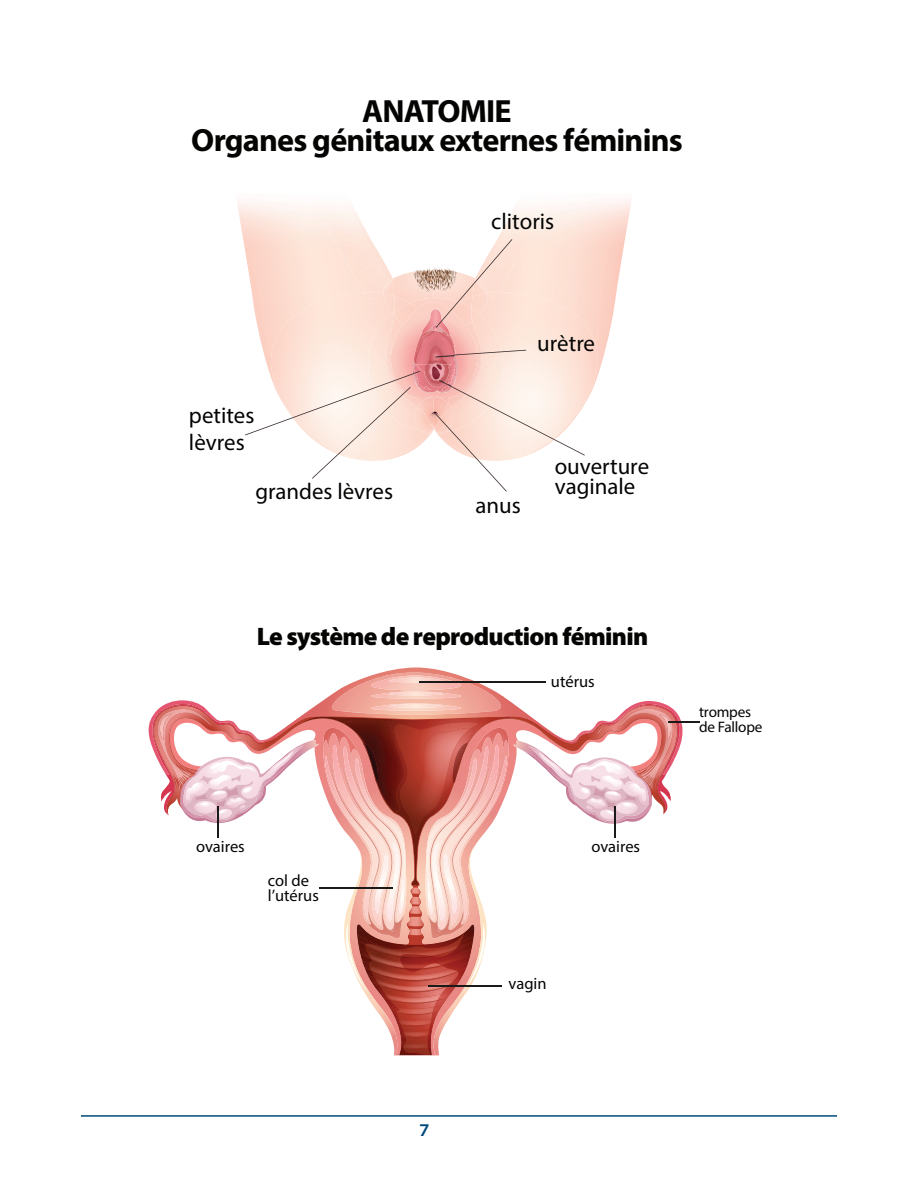
<style>
.page{position:relative;width:918px;height:1188px;background:#fff}
.page>*{position:absolute;margin:0;border:0;box-sizing:border-box;transform-origin:0 0}
.t1{font:700 32.25px/29.1px "Myriad Pro";letter-spacing:-.025em;color:#040503;text-align:center}
.t2{font:900 25.35px "Myriad Pro";letter-spacing:-.03em;color:#040503}
.t3{font:22.8px/20.9px "Myriad Pro";color:#040503}
.t4{font:600 semi-expanded 18px "Myriad Pro";color:#00497b}
.t5{font:16.5px/15.3px "Myriad Pro";color:#040503}
.t6{font:15.3px/15.3px "Myriad Pro";letter-spacing:-.015em;color:#040503}
</style>
<div class="page">
<hr style="left:81px;top:1115px;width:756px;height:2px;background:#00497b">
<img style="left:324px;top:833px;width:30px;height:55px">
<img style="left:354px;top:833px;width:55px;height:13px">
<img style="left:385px;top:843px;width:16px;height:3px">
<img style="left:423px;top:833px;width:55px;height:13px">
<img style="left:431px;top:843px;width:16px;height:3px">
<img style="left:384px;top:667px;width:63px;height:5px">
<img style="left:149px;top:714px;width:5px;height:37px">
<img style="left:677px;top:713px;width:6px;height:41px">
<svg style="left:337px;top:846px;width:150px;height:209px"></svg>
<svg style="left:154px;top:672px;width:523px;height:161px"></svg>
<img style="left:364px;top:743px;width:15px;height:40px">
<img style="left:369px;top:756px;width:5px;height:17px">
<img style="left:659px;top:714px;width:18px;height:26px">
<img style="left:154px;top:714px;width:18px;height:26px">
<img style="left:337px;top:923px;width:32px;height:71px">
<img style="left:462px;top:923px;width:32px;height:71px">
<hr style="left:419px;top:681px;width:127px;height:2px;background:#1a1a18">
<hr style="left:668px;top:721px;width:31px;height:1px;background:#1a1a18">
<hr style="left:614px;top:807px;width:1px;height:31px;background:#1a1a18">
<hr style="left:217px;top:807px;width:2px;height:31px;background:#1a1a18">
<hr style="left:428px;top:985px;width:74px;height:1px;background:#1a1a18">
<hr style="left:319px;top:888px;width:74px;height:1px;background:#1a1a18">
<img style="left:237px;top:201px;width:71px;height:48px">
<img style="left:549px;top:200px;width:82px;height:174px">
<img style="left:585px;top:292px;width:13px;height:111px">
<img style="left:498px;top:206px;width:51px;height:33px">
<svg style="left:245px;top:239px;width:340px;height:253px"></svg>
<img style="left:417px;top:285px;width:27px;height:8px">
<img style="left:414px;top:331px;width:41px;height:34px">
<img style="left:416px;top:365px;width:36px;height:27px">
<h2 class="t1" style="left:191px;top:95px;width:493px">ANATOMIE<br>Organes génitaux externes féminins</h2>
<p class="t3" style="left:491px;top:211px;width:64px">clitoris</p>
<p class="t3" style="left:189px;top:401px;width:67px;line-height:27px">petites lèvres</p>
<p class="t3" style="left:255px;top:480px;width:139px">grandes lèvres</p>
<p class="t3" style="left:537px;top:333px;width:59px">urètre</p>
<p class="t3" style="left:475px;top:494px;width:47px">anus</p>
<p class="t3" style="left:555px;top:455px;width:96px">ouverture vaginale</p>
<h2 class="t2" style="left:257px;top:623px;width:393px">Le système de reproduction féminin</h2>
<p class="t5" style="left:551px;top:674px;width:45px">utérus</p>
<p class="t5" style="left:196px;top:839px;width:50px">ovaires</p>
<p class="t5" style="left:268px;top:873px;width:53px">col de<br>’l utérus</p>
<p class="t5" style="left:591px;top:839px;width:50px">ovaires</p>
<p class="t5" style="left:509px;top:975px;width:39px">vagin</p>
<p class="t6" style="left:699px;top:704px;width:65px">trompes de Fallope</p>
<p class="t4" style="left:419px;top:1118px;width:12px">7</p>
</div>
